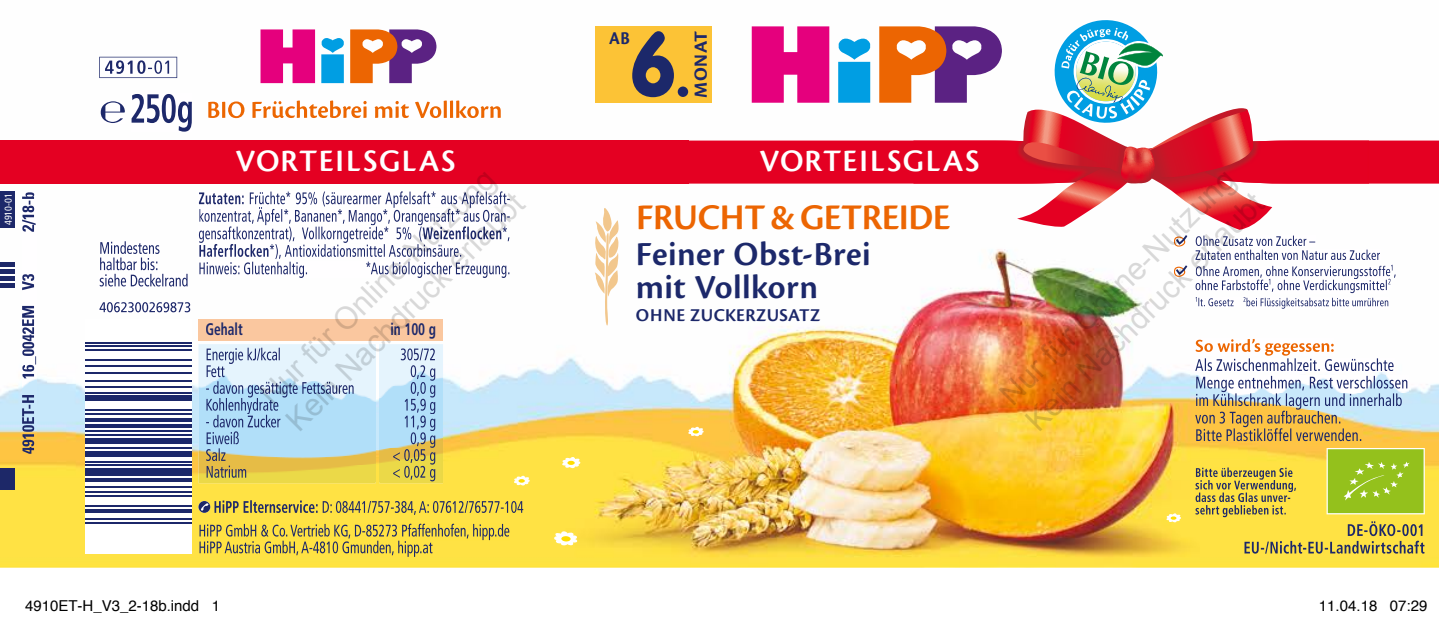
<style>
.page{position:relative;width:1439px;height:619px;background:#fff}
.page>*{position:absolute;margin:0;border:0;box-sizing:border-box;transform-origin:0 0}
.t1{font:900 88.5px "VAG Rounded";color:#1c286a;scale:.91 1}
.t2{font:600 37.5px "Cronos Pro";letter-spacing:-.01em;color:#ec6502}
.t3{font:600 35px/32.5px "Cronos Pro";letter-spacing:.01em;color:#1c286a}
.t4{font:32.5px "Cronos MMSB";letter-spacing:.05em;color:#fff}
.t5{font:31px/37px "Arial";color:rgb(0 0 0/.15)}
.t6{font:700 19.25px "Cronos Pro";letter-spacing:.04em;color:#1c286a}
.t7{font:600 18.75px "Cronos Pro";letter-spacing:.02em;color:#1c286a}
.t8{font:700 18.75px "Cronos Pro";color:#1c286a;scale:.9 1}
.t9{font:700 condensed 16.75px "Frutiger LT Pro";color:#1d286a;scale:.8 1}
.t10{font:15px "Helvetica";color:#000}
.t11{font:condensed 10px "Frutiger LT Pro";color:#fff}
.s1{font-size:60px}
</style>
<div class="page">
<img style="left:0;top:43px;width:1439px;height:524px">
<svg style="left:1174px;top:235px;width:13px;height:11px"></svg>
<img style="left:1195px;top:235px;width:120px;height:11px">
<img style="left:1195px;top:249px;width:185px;height:11px">
<svg style="left:1174px;top:265px;width:13px;height:12px"></svg>
<img style="left:1195px;top:265px;width:193px;height:14px">
<img style="left:1195px;top:279px;width:73px;height:11px">
<svg style="left:1268px;top:278px;width:2px;height:6px"></svg>
<img style="left:1271px;top:279px;width:115px;height:14px">
<svg style="left:1388px;top:264px;width:8px;height:20px"></svg>
<img style="left:1174px;top:297px;width:22px;height:4px">
<img style="left:1198px;top:297px;width:43px;height:9px">
<img style="left:1246px;top:297px;width:142px;height:11px">
<img style="left:1195px;top:338px;width:138px;height:17px">
<img style="left:1195px;top:358px;width:199px;height:13px">
<img style="left:1196px;top:375px;width:212px;height:17px">
<img style="left:1196px;top:393px;width:206px;height:16px">
<img style="left:1195px;top:410px;width:146px;height:17px">
<img style="left:1196px;top:428px;width:165px;height:13px">
<svg style="left:1326px;top:447px;width:98px;height:67px;background:#9fc630"></svg>
<img style="left:1347px;top:521px;width:75px;height:14px">
<img style="left:1244px;top:540px;width:180px;height:13px">
<img style="left:1196px;top:467px;width:97px;height:12px">
<img style="left:1195px;top:479px;width:101px;height:13px">
<img style="left:1195px;top:492px;width:95px;height:9px">
<img style="left:1195px;top:504px;width:90px;height:13px">
<svg style="left:595px;top:208px;width:23px;height:117px"></svg>
<div style="left:595px;top:26px;width:117px;height:76px;background:#fcc336"></div>
<img style="left:199px;top:523px;width:310px;height:16px">
<img style="left:199px;top:540px;width:233px;height:16px">
<svg style="left:198px;top:500px;width:12px;height:12px"></svg>
<img style="left:214px;top:500px;width:104px;height:12px">
<img style="left:318px;top:500px;width:205px;height:14px">
<svg style="left:260px;top:29px;width:176px;height:54px"></svg>
<div style="left:198px;top:319px;width:245px;height:21px;background:#fac79f"></div>
<img style="left:198px;top:344px;width:178px;height:139px">
<img style="left:379px;top:344px;width:64px;height:139px">
<img style="left:206px;top:347px;width:170px;height:134px">
<img style="left:379px;top:347px;width:57px;height:134px">
<img style="left:208px;top:100px;width:293px;height:18px">
<img style="left:199px;top:192px;width:45px;height:12px">
<img style="left:250px;top:191px;width:260px;height:16px">
<img style="left:199px;top:207px;width:311px;height:18px">
<img style="left:199px;top:226px;width:223px;height:17px">
<img style="left:423px;top:226px;width:78px;height:13px">
<img style="left:503px;top:226px;width:7px;height:15px">
<img style="left:199px;top:244px;width:69px;height:13px">
<img style="left:270px;top:244px;width:192px;height:15px">
<img style="left:199px;top:261px;width:310px;height:17px">
<svg style="left:513px;top:475px;width:17px;height:10px"></svg>
<svg style="left:688px;top:426px;width:16px;height:10px"></svg>
<svg style="left:562px;top:456px;width:18px;height:12px"></svg>
<svg style="left:554px;top:530px;width:24px;height:15px"></svg>
<svg style="left:561px;top:535px;width:10px;height:6px"></svg>
<svg style="left:1166px;top:513px;width:15px;height:9px"></svg>
<div style="left:0;top:140px;width:688px;height:43px;background:#e40022"></div>
<svg style="left:680px;top:20px;width:759px;height:209px"></svg>
<img style="left:22px;top:192px;width:14px;height:261px">
<img style="left:99px;top:302px;width:91px;height:10px">
<div style="left:85px;top:319px;width:106px;height:234px;background:#fff"></div>
<svg style="left:85px;top:343px;width:106px;height:181px"></svg>
<hr style="left:85px;top:521px;width:106px;height:2px;background:#1c286a">
<hr style="left:85px;top:518px;width:106px;height:2px;background:#1c286a">
<svg style="left:85px;top:508px;width:106px;height:4px"></svg>
<hr style="left:85px;top:504px;width:106px;height:2px;background:#1c286a">
<hr style="left:85px;top:495px;width:106px;height:2px;background:#1c286a">
<hr style="left:85px;top:491px;width:106px;height:2px;background:#1c286a">
<hr style="left:85px;top:485px;width:106px;height:2px;background:#1c286a">
<svg style="left:85px;top:477px;width:106px;height:4px"></svg>
<div style="left:85px;top:468px;width:106px;height:7px;background:#1c286a"></div>
<hr style="left:85px;top:464px;width:106px;height:2px;background:#1c286a">
<hr style="left:85px;top:460px;width:106px;height:2px;background:#1c286a">
<div style="left:85px;top:450px;width:106px;height:6px;background:#1c286a"></div>
<hr style="left:85px;top:447px;width:106px;height:2px;background:#1c286a">
<div style="left:85px;top:437px;width:106px;height:6px;background:#1c286a"></div>
<hr style="left:85px;top:433px;width:106px;height:2px;background:#1c286a">
<hr style="left:85px;top:429px;width:106px;height:2px;background:#1c286a">
<svg style="left:85px;top:423px;width:106px;height:4px"></svg>
<hr style="left:85px;top:418px;width:106px;height:4px;background:#1c286a">
<hr style="left:85px;top:412px;width:106px;height:2px;background:#1c286a">
<hr style="left:85px;top:408px;width:106px;height:2px;background:#1c286a">
<div style="left:85px;top:395px;width:106px;height:6px;background:#1c286a"></div>
<hr style="left:85px;top:391px;width:106px;height:2px;background:#1c286a">
<hr style="left:85px;top:385px;width:106px;height:2px;background:#1c286a">
<hr style="left:85px;top:380px;width:106px;height:1px;background:#1c286a">
<hr style="left:85px;top:372px;width:106px;height:2px;background:#1c286a">
<hr style="left:85px;top:364px;width:106px;height:2px;background:#1c286a">
<hr style="left:85px;top:358px;width:106px;height:2px;background:#1c286a">
<hr style="left:85px;top:349px;width:106px;height:2px;background:#1c286a">
<hr style="left:85px;top:345px;width:106px;height:2px;background:#1c286a">
<hr style="left:85px;top:341px;width:106px;height:2px;background:#1c286a">
<img style="left:100px;top:241px;width:60px;height:13px">
<img style="left:100px;top:257px;width:58px;height:13px">
<img style="left:100px;top:273px;width:88px;height:13px">
<img style="left:101px;top:101px;width:24px;height:22px">
<img style="left:132px;top:94px;width:60px;height:37px">
<img style="left:0;top:262px;width:14px;height:4px">
<img style="left:0;top:269px;width:14px;height:4px">
<img style="left:0;top:276px;width:14px;height:4px">
<img style="left:0;top:283px;width:14px;height:4px">
<img style="left:0;top:468px;width:14px;height:21px">
<img style="left:99px;top:57px;width:78px;height:21px">
<img style="left:105px;top:60px;width:41px;height:14px">
<img style="left:148px;top:60px;width:21px;height:14px">
<img style="left:0;top:191px;width:14px;height:36px">
<p class="t11" style="left:3px;top:225px;width:33px;rotate:-90deg">4910-01</p>
<p class="t8" style="left:609px;top:28px;width:25px">AB</p>
<h1 class="t1" style="left:631px;top:11px;width:67px">6<span class="s1">.</span></h1>
<p class="t6" style="left:690px;top:98px;width:69px;rotate:-90deg">MONAT</p>
<p class="t4" style="left:235px;top:143px;width:221px">VORTEILSGLAS</p>
<p class="t4" style="left:759px;top:143px;width:221px">VORTEILSGLAS</p>
<p class="t5" style="left:252px;top:386px;width:323px;rotate:-45deg">Nur für Online-Nutzung<br>Kein Nachdruck erlaubt</p>
<p class="t5" style="left:992px;top:386px;width:323px;rotate:-45deg">Nur für Online-Nutzung<br>Kein Nachdruck erlaubt</p>
<p class="t2" style="left:636px;top:195px;width:316px">FRUCHT &amp; GETREIDE</p>
<p class="t3" style="left:636px;top:238px;width:236px">Feiner Obst-Brei mit Vollkorn</p>
<p class="t7" style="left:636px;top:304px;width:186px">OHNE ZUCKERZUSATZ</p>
<p class="t9" style="left:206px;top:319px;width:48px">Gehalt</p>
<p class="t9" style="left:390px;top:319px;width:58px">in 100 g</p>
<p class="t10" style="left:25px;top:594px;width:197px">4910ET-H_V3_2-18b.indd 1</p>
<p class="t10" style="left:1319px;top:594px;width:110px">11.04.18 07:29</p>
</div>
